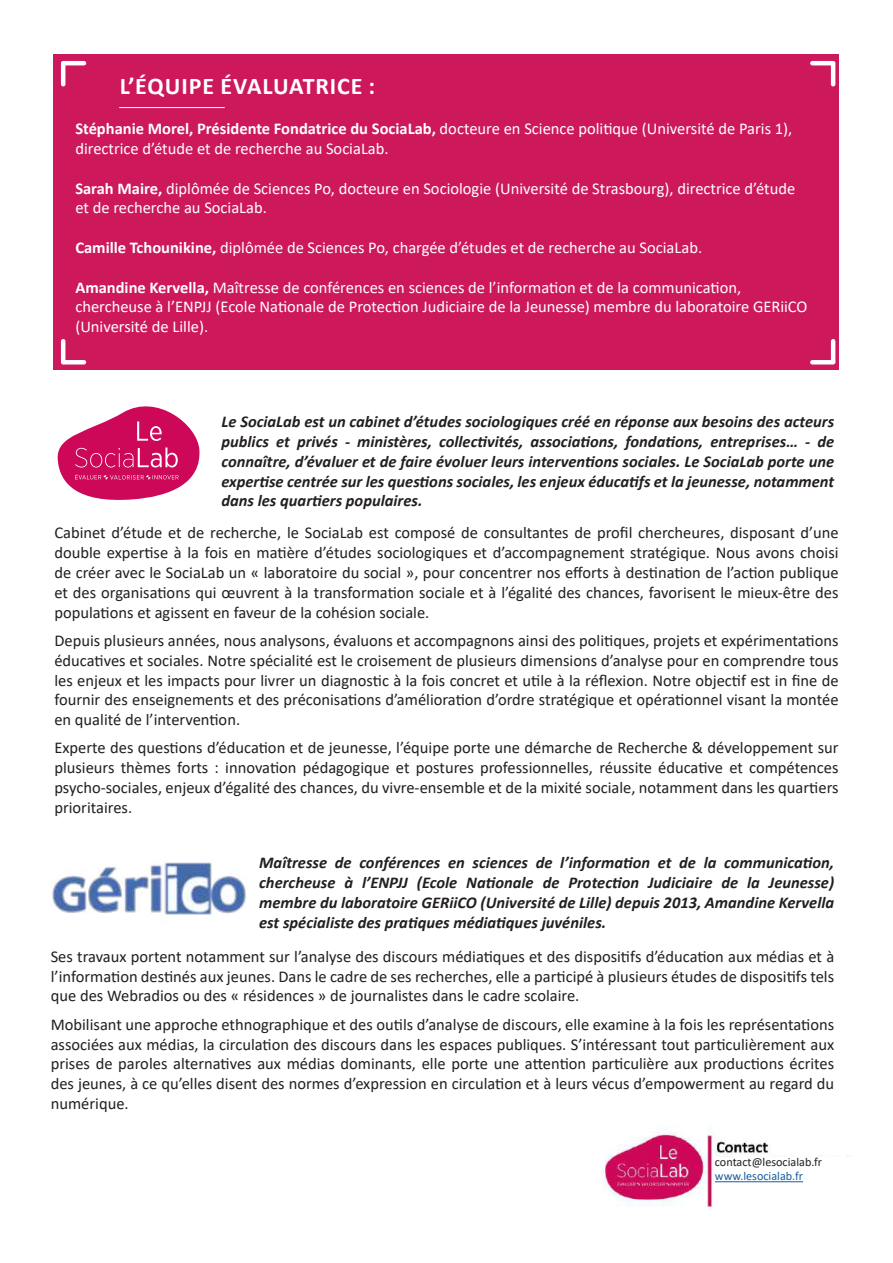
<style>
.page{position:relative;width:893px;height:1263px;background:#fff}
.page>*{position:absolute;margin:0;border:0;box-sizing:border-box;transform-origin:0 0}
.t1{font:700 24px "Calibri";letter-spacing:.04em;color:#fff}
.t2{font:16.5px/19.8px "Calibri";color:#231f20;text-align:justify}
.t3{font:italic 700 16.5px/19.8px "Calibri";color:#231f20;text-align:justify}
.t4{font:16.5px/19.8px "Calibri";color:#fff}
.t5{font:12.15px "Calibri";color:#231f20}
.t6{font:12.15px "Calibri";color:#175d9e}
.s1{font-weight:700}
</style>
<div class="page">
<div style="left:54px;top:54px;width:785px;height:316px;background:#cd195c"></div>
<hr style="left:119px;top:107px;width:106px;height:1px;background:#fff">
<hr style="left:63px;top:61px;width:21px;height:4px;background:#fff">
<hr style="left:61px;top:63px;width:4px;height:21px;background:#fff">
<hr style="left:812px;top:61px;width:21px;height:4px;background:#fff">
<hr style="left:831px;top:63px;width:4px;height:21px;background:#fff">
<hr style="left:63px;top:360px;width:21px;height:4px;background:#fff">
<hr style="left:61px;top:341px;width:4px;height:21px;background:#fff">
<hr style="left:812px;top:360px;width:21px;height:4px;background:#fff">
<hr style="left:831px;top:341px;width:4px;height:21px;background:#fff">
<img style="left:603px;top:1126px;width:220px;height:81px">
<div style="left:715px;top:1156px;width:178px;height:54px;background:#fff"></div>
<hr style="left:715px;top:1181px;width:88px;height:1px;background:#175d9e">
<svg style="left:58px;top:406px;width:141px;height:94px"></svg>
<img style="left:52px;top:862px;width:194px;height:53px">
<h1 class="t1" style="left:120px;top:69px;width:257px">L’ÉQUIPE ÉVALUATRICE :</h1>
<p class="t4" style="left:75px;top:118px;width:718px"><span class="s1">Stéphanie Morel, Présidente Fondatrice du SociaLab,</span> docteure en Science politique (Université de Paris 1), directrice d’étude et de recherche au SociaLab.</p>
<p class="t4" style="left:75px;top:178px;width:721px"><span class="s1">Sarah Maire,</span> diplômée de Sciences Po, docteure en Sociologie (Université de Strasbourg), directrice d’étude et de recherche au SociaLab.</p>
<p class="t4" style="left:75px;top:237px;width:628px"><span class="s1">Camille Tchounikine,</span> diplômée de Sciences Po, chargée d’études et de recherche au SociaLab.</p>
<p class="t4" style="left:75px;top:277px;width:734px"><span class="s1">Amandine Kervella,</span> Maîtresse de conférences en sciences de l’information et de la communication, chercheuse à l’ENPJJ (Ecole Nationale de Protection Judiciaire de la Jeunesse) membre du laboratoire GERiiCO (Université de Lille).</p>
<p class="t3" style="left:221px;top:411px;width:614px">Le SociaLab est un cabinet d’études sociologiques créé en réponse aux besoins des acteurs publics et privés - ministères, collectivités, associations, fondations, entreprises… - de connaître, d’évaluer et de faire évoluer leurs interventions sociales. Le SociaLab porte une expertise centrée sur les questions sociales, les enjeux éducatifs et la jeunesse, notamment dans les quartiers populaires.</p>
<p class="t2" style="left:54px;top:523px;width:786px">Cabinet d’étude et de recherche, le SociaLab est composé de consultantes de profil chercheures, disposant d’une double expertise à la fois en matière d’études sociologiques et d’accompagnement stratégique. Nous avons choisi de créer avec le SociaLab un « laboratoire du social », pour concentrer nos efforts à destination de l’action publique et des organisations qui œuvrent à la transformation sociale et à l’égalité des chances, favorisent le mieux-être des populations et agissent en faveur de la cohésion sociale.</p>
<p class="t2" style="left:54px;top:630px;width:786px">Depuis plusieurs années, nous analysons, évaluons et accompagnons ainsi des politiques, projets et expérimentations éducatives et sociales. Notre spécialité est le croisement de plusieurs dimensions d’analyse pour en comprendre tous les enjeux et les impacts pour livrer un diagnostic à la fois concret et utile à la réflexion. Notre objectif est in fine de fournir des enseignements et des préconisations d’amélioration d’ordre stratégique et opérationnel visant la montée en qualité de l’intervention.</p>
<p class="t2" style="left:54px;top:738px;width:786px">Experte des questions d’éducation et de jeunesse, l’équipe porte une démarche de Recherche &amp; développement sur plusieurs thèmes forts : innovation pédagogique et postures professionnelles, réussite éducative et compétences psycho-sociales, enjeux d’égalité des chances, du vivre-ensemble et de la mixité sociale, notamment dans les quartiers prioritaires.</p>
<p class="t3" style="left:259px;top:852px;width:576px">Maîtresse de conférences en sciences de l’information et de la communication, chercheuse à l’ENPJJ (Ecole Nationale de Protection Judiciaire de la Jeunesse) membre du laboratoire GERiiCO (Université de Lille) depuis 2013, Amandine Kervella est spécialiste des pratiques médiatiques juvéniles.</p>
<p class="t2" style="left:51px;top:946px;width:785px">Ses travaux portent notamment sur l’analyse des discours médiatiques et des dispositifs d’éducation aux médias et à l’information destinés aux jeunes. Dans le cadre de ses recherches, elle a participé à plusieurs études de dispositifs tels que des Webradios ou des « résidences » de journalistes dans le cadre scolaire.</p>
<p class="t2" style="left:51px;top:1014px;width:785px">Mobilisant une approche ethnographique et des outils d’analyse de discours, elle examine à la fois les représentations associées aux médias, la circulation des discours dans les espaces publiques. S’intéressant tout particulièrement aux prises de paroles alternatives aux médias dominants, elle porte une attention particulière aux productions écrites des jeunes, à ce qu’elles disent des normes d’expression en circulation et à leurs vécus d’empowerment au regard du numérique.</p>
<p class="t5" style="left:715px;top:1153px;width:109px">contact@lesocialab.fr</p>
<p class="t6" style="left:715px;top:1168px;width:90px">www.lesocialab.fr</p>
</div>
